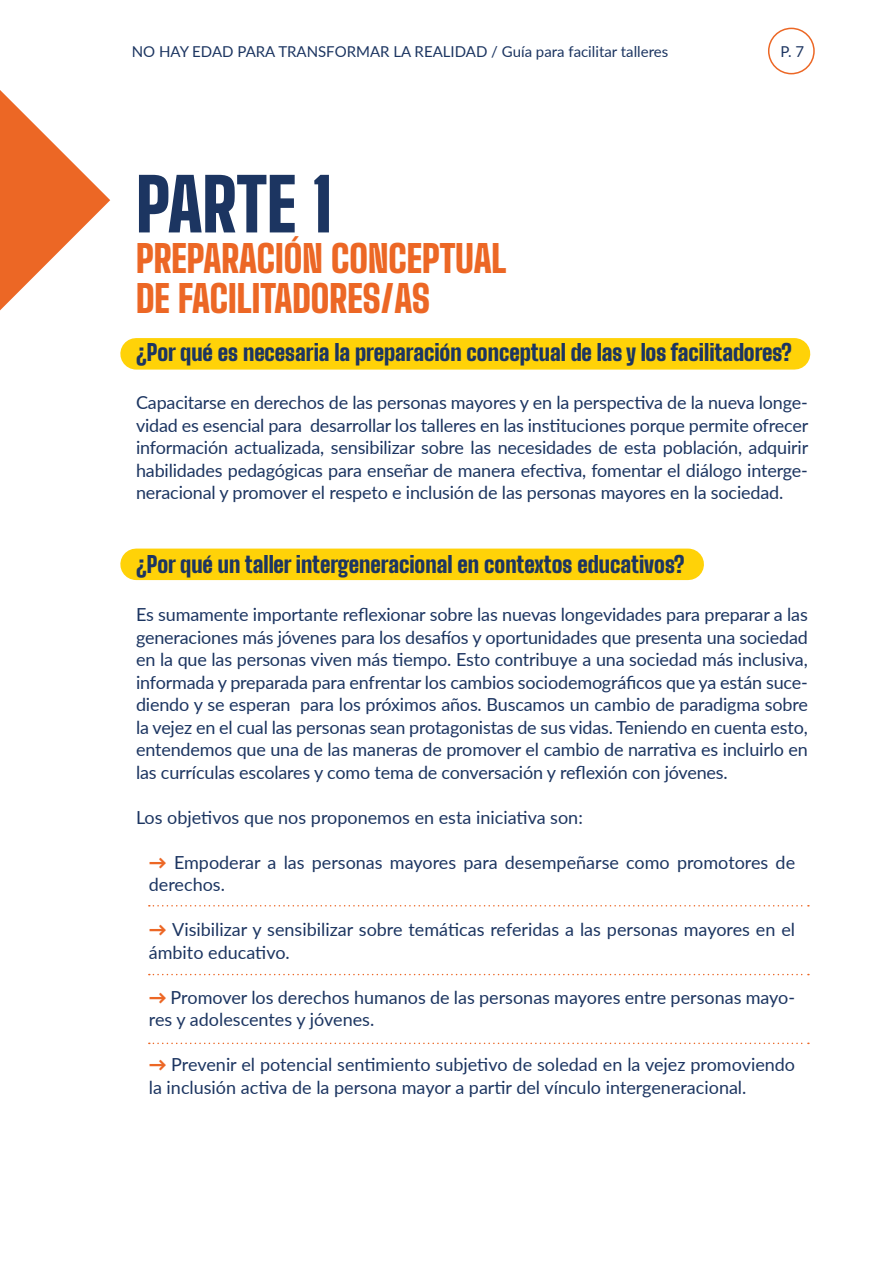
<style>
.page{position:relative;width:893px;height:1263px;background:#fff}
.page>*{position:absolute;margin:0;border:0;box-sizing:border-box;transform-origin:0 0}
.t1{font:900 72px "Big Shoulders Display";color:#1c3561}
.t2{font:900 37.5px/40.5px "Big Shoulders Display";color:#ec6725}
.t3{font:900 22.5px "Big Shoulders Display";color:#1c3561}
.t4{font:18px/22.5px "Lato";color:#1c3561}
.t5{font:15px "Lato";color:#1c3561}
.s1{font-weight:900;color:#ec6725}
</style>
<div class="page">
<div style="left:768px;top:28px;width:47px;height:46px;border:2px solid #ec6725;border-radius:50%"></div>
<div style="left:136px;top:338px;width:658px;height:32px;background:#ffd208"></div>
<div style="left:136px;top:549px;width:552px;height:31px;background:#ffd208"></div>
<svg style="left:0;top:90px;width:110px;height:220px"></svg>
<svg style="left:149px;top:905px;width:660px;height:1px"></svg>
<svg style="left:149px;top:974px;width:660px;height:1px"></svg>
<svg style="left:149px;top:1042px;width:660px;height:2px"></svg>
<p class="t5" style="left:132px;top:41px;width:538px">NO HAY EDAD PARA TRANSFORMAR LA REALIDAD / Guía para facilitar talleres</p>
<p class="t5" style="left:780px;top:41px;width:25px">P. 7</p>
<h1 class="t1" style="left:136px;top:144px;width:197px">PARTE 1</h1>
<h2 class="t2" style="left:136px;top:234px;width:372px">PREPARACIÓN CONCEPTUAL<br>DE FACILITADORES/AS</h2>
<p class="t3" style="left:136px;top:334px;width:657px">¿Por qué es necesaria la preparación conceptual de las y los facilitadores?</p>
<p class="t4" style="left:136px;top:391px;width:674px;text-align:justify">Capacitarse en derechos de las personas mayores y en la perspectiva de la nueva longe&shy;vidad es esencial para desarrollar los talleres en las instituciones porque permite ofrecer información actualizada, sensibilizar sobre las necesidades de esta población, adquirir habilidades pedagógicas para enseñar de manera efectiva, fomentar el diálogo interge&shy;neracional y promover el respeto e inclusión de las personas mayores en la sociedad.</p>
<p class="t3" style="left:136px;top:545px;width:550px">¿Por qué un taller intergeneracional en contextos educativos?</p>
<p class="t4" style="left:136px;top:602px;width:673px;text-align:justify">Es sumamente importante reflexionar sobre las nuevas longevidades para preparar a las generaciones más jóvenes para los desafíos y oportunidades que presenta una sociedad en la que las personas viven más tiempo. Esto contribuye a una sociedad más inclusiva, informada y preparada para enfrentar los cambios sociodemográficos que ya están suce&shy;diendo y se esperan para los próximos años. Buscamos un cambio de paradigma sobre la vejez en el cual las personas sean protagonistas de sus vidas. Teniendo en cuenta esto, entendemos que una de las maneras de promover el cambio de narrativa es incluirlo en las currículas escolares y como tema de conversación y reflexión con jóvenes.</p>
<p class="t4" style="left:136px;top:805px;width:448px">Los objetivos que nos proponemos en esta iniciativa son:</p>
<p class="t4" style="left:149px;top:850px;width:648px"><span class="s1">→</span> Empoderar a las personas mayores para desempeñarse como promotores de derechos.</p>
<p class="t4" style="left:149px;top:917px;width:648px"><span class="s1">→</span> Visibilizar y sensibilizar sobre temáticas referidas a las personas mayores en el ámbito educativo.</p>
<p class="t4" style="left:149px;top:985px;width:648px"><span class="s1">→</span> Promover los derechos humanos de las personas mayores entre personas mayo&shy;res y adolescentes y jóvenes.</p>
<p class="t4" style="left:149px;top:1052px;width:648px"><span class="s1">→</span> Prevenir el potencial sentimiento subjetivo de soledad en la vejez promoviendo la inclusión activa de la persona mayor a partir del vínculo intergeneracional.</p>
</div>
